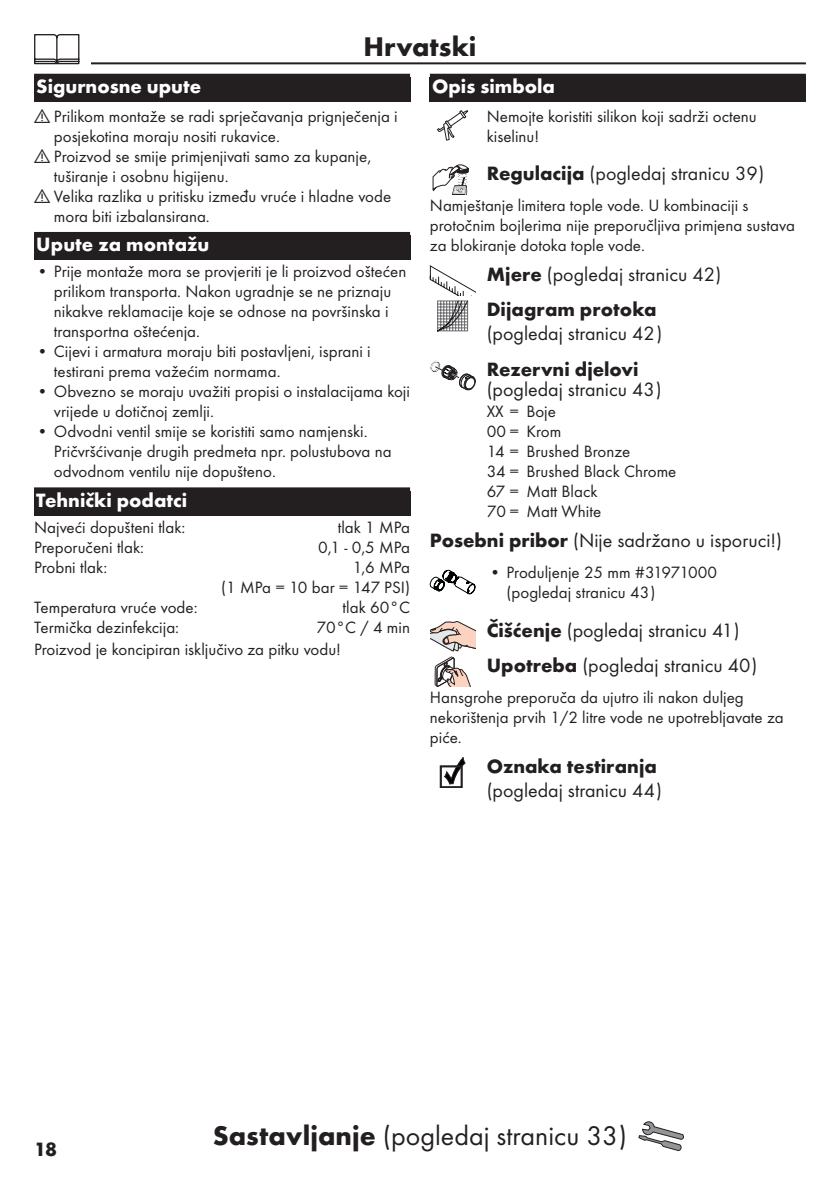
<style>
.page{position:relative;width:840px;height:1191px;background:#fff}
.page>*{position:absolute;margin:0;border:0;box-sizing:border-box;transform-origin:0 0}
.Ueberschrift_Grafik__folgeText_DE{font:28px "Futura TOT Boo";color:#231f20}
.Ueberschrift_Grafik__folgeText_DE-2{font:700 28px "Futura TOT";color:#231f20}
.Ueberschrift_Grafik__folgeText_DE-3{font:20px/35.4px "Futura TOT Boo";color:#231f20}
.Ueberschrift_Grafik__folgeText_DE-4{font:700 20px "Futura TOT";color:#fff}
.Ueberschrift_Grafik__folgeText_DE-5{font:700 20px/35.4px "Futura TOT";color:#231f20}
.Ueberschrift_Grafik__folgeText_DE-6{font:17px/20px "Futura TOT Boo";color:#231f20}
.s1{font-family:"Futura TOT";font-weight:700}
.s2{font-family:"Futura TOT Boo";font-weight:400}
</style>
<div class="page">
<hr style="left:34px;top:62px;width:771px;height:2px;background:#231f20">
<div style="left:23px;top:34px;width:68px;height:34px;background:#fff"></div>
<svg style="left:34px;top:34px;width:45px;height:30px"></svg>
<svg style="left:638px;top:1121px;width:45px;height:29px"></svg>
<div style="left:34px;top:74px;width:376px;height:28px;background:#231f20"></div>
<div style="left:34px;top:232px;width:376px;height:28px;background:#231f20"></div>
<div style="left:34px;top:487px;width:376px;height:28px;background:#231f20"></div>
<div style="left:429px;top:74px;width:376px;height:28px;background:#231f20"></div>
<svg style="left:437px;top:110px;width:31px;height:30px"></svg>
<svg style="left:432px;top:164px;width:36px;height:31px"></svg>
<svg style="left:429px;top:265px;width:46px;height:66px"></svg>
<svg style="left:430px;top:360px;width:45px;height:30px"></svg>
<svg style="left:429px;top:569px;width:46px;height:26px"></svg>
<svg style="left:430px;top:621px;width:45px;height:65px"></svg>
<svg style="left:440px;top:757px;width:25px;height:30px"></svg>
<p class="Ueberschrift_Grafik__folgeText_DE-2" style="left:363px;top:29px;width:114px">Hrvatski</p>
<p class="Ueberschrift_Grafik__folgeText_DE-4" style="left:36px;top:74px;width:166px">Sigurnosne upute</p>
<p class="Ueberschrift_Grafik__folgeText_DE-6" style="left:34px;top:106px;width:365px"><sub>!</sub> Prilikom montaže se radi sprječavanja prignječenja i</p>
<p class="Ueberschrift_Grafik__folgeText_DE-6" style="left:54px;top:126px;width:227px">posjekotina moraju nositi rukavice.</p>
<p class="Ueberschrift_Grafik__folgeText_DE-6" style="left:34px;top:146px;width:338px"><sub>!</sub> Proizvod se smije primjenjivati samo za kupanje,</p>
<p class="Ueberschrift_Grafik__folgeText_DE-6" style="left:54px;top:166px;width:176px">tuširanje i osobnu higijenu.</p>
<p class="Ueberschrift_Grafik__folgeText_DE-6" style="left:34px;top:186px;width:358px"><sub>!</sub> Velika razlika u pritisku između vruće i hladne vode</p>
<p class="Ueberschrift_Grafik__folgeText_DE-6" style="left:54px;top:206px;width:157px">mora biti izbalansirana.</p>
<p class="Ueberschrift_Grafik__folgeText_DE-4" style="left:36px;top:232px;width:174px">Upute za montažu</p>
<p class="Ueberschrift_Grafik__folgeText_DE-6" style="left:54px;top:261px;width:354px;text-indent:-17px">• Prije montaže mora se provjeriti je li proizvod oštećen prilikom transporta. Nakon ugradnje se ne priznaju nikakve reklamacije koje se odnose na površinska i transportna oštećenja.</p>
<p class="Ueberschrift_Grafik__folgeText_DE-6" style="left:54px;top:341px;width:318px;text-indent:-17px">• Cijevi i armatura moraju biti postavljeni, isprani i testirani prema važećim normama.</p>
<p class="Ueberschrift_Grafik__folgeText_DE-6" style="left:54px;top:381px;width:357px;text-indent:-17px">• Obvezno se moraju uvažiti propisi o instalacijama koji vrijede u dotičnoj zemlji.</p>
<p class="Ueberschrift_Grafik__folgeText_DE-6" style="left:54px;top:421px;width:339px;text-indent:-17px">• Odvodni ventil smije se koristiti samo namjenski.<br>Pričvršćivanje drugih predmeta npr. polustubova na odvodnom ventilu nije dopušteno.</p>
<p class="Ueberschrift_Grafik__folgeText_DE-4" style="left:36px;top:488px;width:152px">Tehnički podatci</p>
<p class="Ueberschrift_Grafik__folgeText_DE-6" style="left:34px;top:517px;width:153px">Najveći dopušteni tlak:</p>
<p class="Ueberschrift_Grafik__folgeText_DE-6" style="left:337px;top:517px;width:74px">tlak 1 MPa</p>
<p class="Ueberschrift_Grafik__folgeText_DE-6" style="left:34px;top:537px;width:111px">Preporučeni tlak:</p>
<p class="Ueberschrift_Grafik__folgeText_DE-6" style="left:318px;top:537px;width:93px">0,1 - 0,5 MPa</p>
<p class="Ueberschrift_Grafik__folgeText_DE-6" style="left:34px;top:557px;width:75px">Probni tlak:</p>
<p class="Ueberschrift_Grafik__folgeText_DE-6" style="left:221px;top:557px;width:190px;text-align:right">1,6 MPa<br>(1 MPa = 10 bar = 147 PSI)</p>
<p class="Ueberschrift_Grafik__folgeText_DE-6" style="left:34px;top:597px;width:165px">Temperatura vruće vode:</p>
<p class="Ueberschrift_Grafik__folgeText_DE-6" style="left:342px;top:597px;width:69px">tlak 60°C</p>
<p class="Ueberschrift_Grafik__folgeText_DE-6" style="left:34px;top:617px;width:146px">Termička dezinfekcija:</p>
<p class="Ueberschrift_Grafik__folgeText_DE-6" style="left:34px;top:615px;width:377px;line-height:22.8px;text-indent:282px">70°C / 4 min<br>Proizvod je koncipiran isključivo za pitku vodu!</p>
<p class="Ueberschrift_Grafik__folgeText_DE-4" style="left:432px;top:74px;width:124px">Opis simbola</p>
<p class="Ueberschrift_Grafik__folgeText_DE-6" style="left:486px;top:106px;width:271px">Nemojte koristiti silikon koji sadrži octenu kiselinu!</p>
<p class="Ueberschrift_Grafik__folgeText_DE-3" style="left:486px;top:155px;width:279px"><span class="s1">Regulacija</span> (pogledaj stranicu 39)</p>
<p class="Ueberschrift_Grafik__folgeText_DE-6" style="left:429px;top:195px;width:366px">Namještanje limitera tople vode. U kombinaciji s protočnim bojlerima nije preporučljiva primjena sustava za blokiranje dotoka tople vode.</p>
<p class="Ueberschrift_Grafik__folgeText_DE-5" style="left:486px;top:256px;width:236px">Mjere <span class="s2">(pogledaj stranicu 42)<br></span>Dijagram protoka</p>
<p class="Ueberschrift_Grafik__folgeText_DE-3" style="left:486px;top:316px;width:177px">(pogledaj stranicu 42)<br><span class="s1">Rezervni djelovi</span></p>
<p class="Ueberschrift_Grafik__folgeText_DE-3" style="left:486px;top:371px;width:176px">(pogledaj stranicu 43)</p>
<p class="Ueberschrift_Grafik__folgeText_DE-6" style="left:486px;top:401px;width:191px">XX = Boje<br>00 = Krom<br>14 = Brushed Bronze<br>34 = Brushed Black Chrome<br>67 = Matt Black<br>70 = Matt White</p>
<p class="Ueberschrift_Grafik__folgeText_DE-3" style="left:429px;top:522px;width:353px"><span class="s1">Posebni pribor</span> (Nije sadržano u isporuci!)</p>
<p class="Ueberschrift_Grafik__folgeText_DE-6" style="left:506px;top:562px;width:212px;text-indent:-17px">• Produljenje 25 mm #31971000 (pogledaj stranicu 43)</p>
<p class="Ueberschrift_Grafik__folgeText_DE-3" style="left:486px;top:612px;width:272px"><span class="s1">Čišćenje</span> (pogledaj stranicu 41)<br><span class="s1">Upotreba</span> (pogledaj stranicu 40)</p>
<p class="Ueberschrift_Grafik__folgeText_DE-6" style="left:429px;top:687px;width:355px">Hansgrohe preporuča da ujutro ili nakon duljeg nekorištenja prvih 1/2 litre vode ne upotrebljavate za piće.</p>
<p class="Ueberschrift_Grafik__folgeText_DE-3" style="left:486px;top:754px;width:177px;line-height:24px"><span class="s1">Oznaka testiranja </span>(pogledaj stranicu 44)</p>
<p class="Ueberschrift_Grafik__folgeText_DE-5" style="left:34px;top:1131px;width:24px">18</p>
<p class="Ueberschrift_Grafik__folgeText_DE" style="left:213px;top:1119px;width:415px"><span class="s1">Sastavljanje</span> (pogledaj stranicu 33)</p>
</div>
